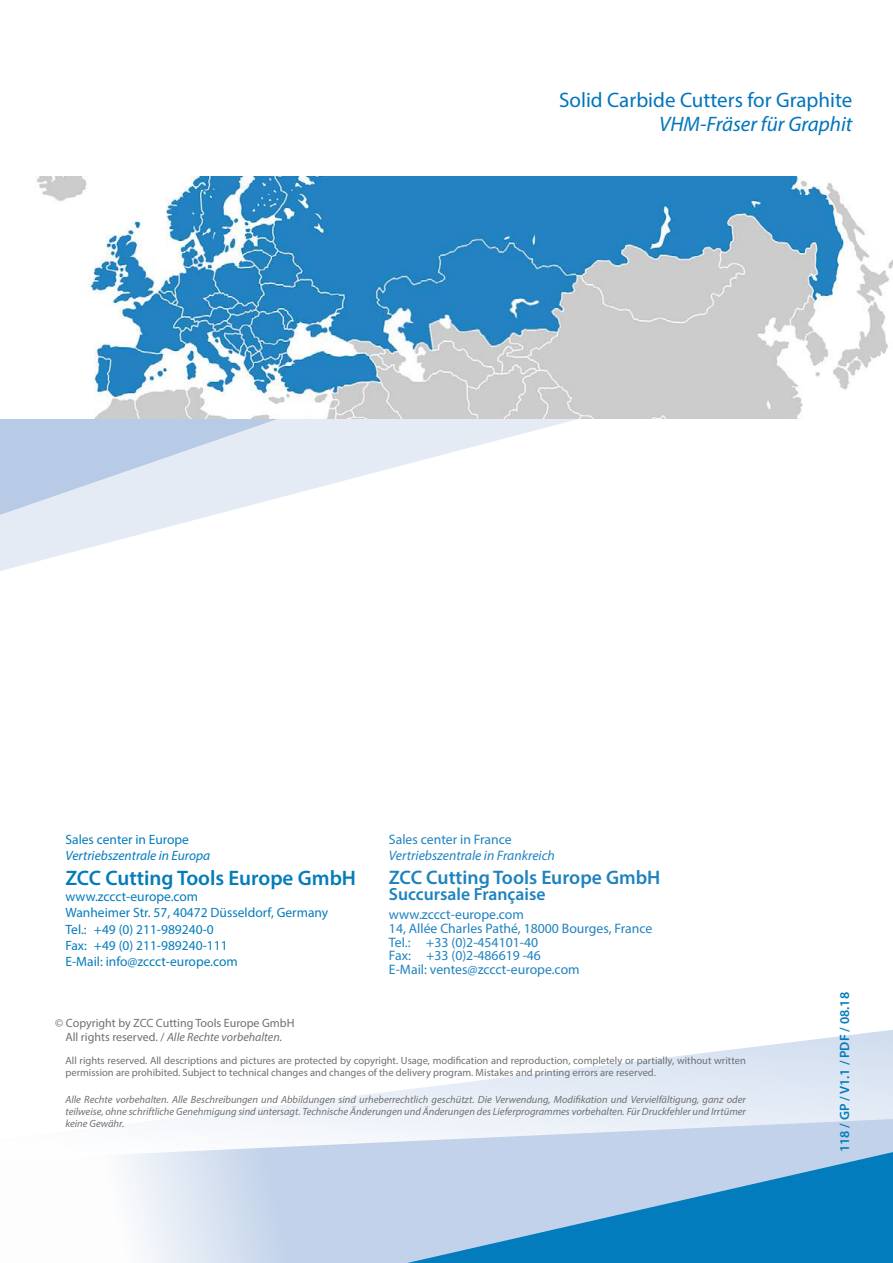
<style>
.page{position:relative;width:893px;height:1263px;background:#fff}
.page>*{position:absolute;margin:0;border:0;box-sizing:border-box;transform-origin:0 0}
.t1{font:21px "Myriad Pro";color:#0075bc}
.t2{font:600 21px "Myriad Pro";color:#047cbb}
.t3{font:italic 21px "Myriad Pro";color:#0075bc}
.t4{font:600 19.65px "Myriad Pro";color:#1f82c0}
.t5{font:600 17.7px "Myriad Pro";color:#1f82c0}
.t6{font:13.8px/13.8px "Myriad Pro";color:#1f82c0}
.t7{font:italic 13.8px "Myriad Pro";color:#1f82c0}
.t8{font:13.5px/16.2px "Myriad Pro";color:#047cbb}
.t9{font:italic 13.5px "Myriad Pro";color:#047cbb}
.t10{font:600 13.5px "Myriad Pro";color:#047cbb}
.t11{font:12px/14.4px "Myriad Pro";color:#6f7072;text-align:center}
.t12{font:italic 10.5px/12px "Myriad Pro";color:#6f7072;text-align:justify}
.t13{font:10.5px/12px "Myriad Pro";color:#6f7072}
.s1{font-style:italic}
</style>
<div class="page">
<svg style="left:0;top:419px;width:577px;height:152px"></svg>
<svg style="left:0;top:419px;width:575px;height:96px"></svg>
<svg style="left:123px;top:1030px;width:770px;height:233px"></svg>
<svg style="left:407px;top:1152px;width:486px;height:111px;background:#61a7d3"></svg>
<img style="left:37px;top:176px;width:856px;height:243px">
<h1 class="t1" style="left:559px;top:87px;width:295px">Solid Carbide Cutters for Graphite</h1>
<h1 class="t3" style="left:659px;top:111px;width:195px">VHM-Fräser für Graphit</h1>
<p class="t8" style="left:65px;top:831px;width:125px">Sales center in Europe</p>
<p class="t9" style="left:65px;top:847px;width:146px">Vertriebszentrale in Europa</p>
<h1 class="t2" style="left:65px;top:865px;width:292px">ZCC Cutting Tools Europe GmbH</h1>
<p class="t8" style="left:65px;top:888px;width:264px">www.zccct-europe.com<br>Wanheimer Str. 57, 40472 Düsseldorf, Germany<br>Tel.: +49 (0) 211-989240-0<br>Fax: +49 (0) 211-989240-111<br>E-Mail: info@zccct-europe.com</p>
<h3 class="t6" style="left:389px;top:832px;width:124px">Sales center in France</h3>
<h3 class="t7" style="left:389px;top:847px;width:167px">Vertriebszentrale in Frankreich</h3>
<h2 class="t4" style="left:389px;top:865px;width:273px">ZCC Cutting Tools Europe GmbH</h2>
<h3 class="t5" style="left:389px;top:882px;width:158px">Succursale Française</h3>
<h3 class="t6" style="left:389px;top:907px;width:265px">www.zccct-europe.com<br>14, Allée Charles Pathé, 18000 Bourges, France<br>Tel.: +33 (0)2-454101-40<br>Fax: +33 (0)2-486619 -46<br>E-Mail: ventes@zccct-europe.com</h3>
<p class="t11" style="left:55px;top:1016px;width:241px">© Copyright by ZCC Cutting Tools Europe GmbH<br>All rights reserved. / <span class="s1">Alle Rechte vorbehalten.</span></p>
<p class="t13" style="left:65px;top:1055px;width:682px">All rights reserved. All descriptions and pictures are protected by copyright. Usage, modification and reproduction, completely or partially, without written permission are prohibited. Subject to technical changes and changes of the delivery program. Mistakes and printing errors are reserved.</p>
<p class="t12" style="left:65px;top:1093px;width:682px">Alle Rechte vorbehalten. Alle Beschreibungen und Abbildungen sind urheberrechtlich geschützt. Die Verwendung, Modifikation und Vervielfältigung, ganz oder teilweise, ohne schriftliche Genehmigung sind untersagt. Technische Änderungen und Änderungen des Lieferprogrammes vorbehalten. Für Druckfehler und Irrtümer keine Gewähr.</p>
<p class="t10" style="left:836px;top:1152px;width:161px;rotate:-90deg">118 / GP / V1.1 / PDF / 08.18</p>
</div>
